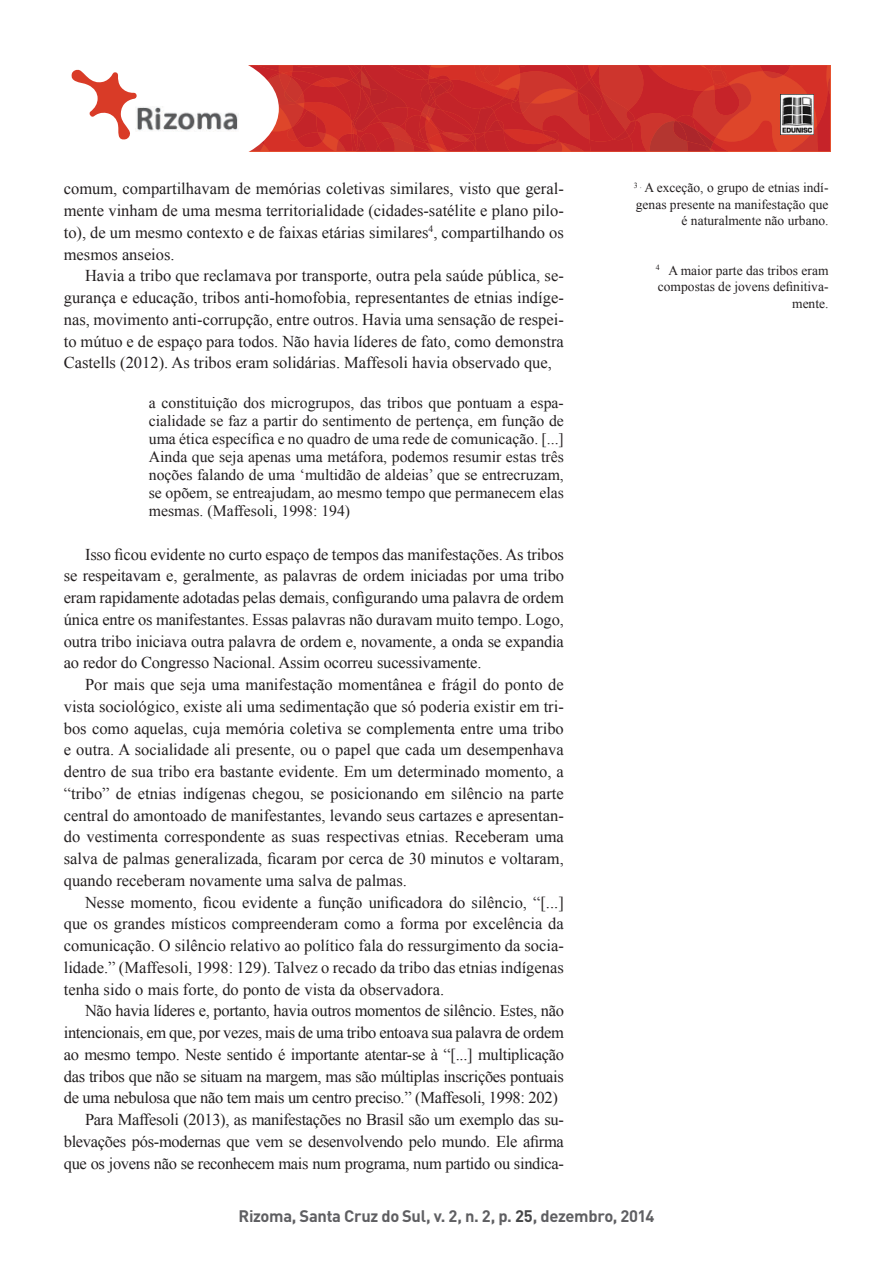
<style>
.page{position:relative;width:893px;height:1263px;background:#fff}
.page>*{position:absolute;margin:0;border:0;box-sizing:border-box;transform-origin:0 0}
.t1{font:16.5px/21.8px "Times New Roman";letter-spacing:-.02em;color:#231f20;text-align:justify}
.t2{font:700 16.5px "DIN Pro";letter-spacing:-.02em;color:#5f5f62}
.t3{font:15.75px/18px "Times New Roman";color:#231f20;text-align:justify}
.t4{font:13.5px/16.5px "Times New Roman";color:#231f20;text-align:right}
.s1{color:#454647}
</style>
<div class="page">
<svg style="left:248px;top:65px;width:582px;height:87px;background:#cb2f2b"></svg>
<div style="left:88px;top:52px;width:188px;height:113px;background:#fff;border-radius:50%"></div>
<div style="left:85px;top:49px;width:194px;height:119px;border:6px solid #fff;border-radius:50%"></div>
<img style="left:780px;top:95px;width:34px;height:40px">
<img style="left:137px;top:107px;width:101px;height:24px">
<svg style="left:71px;top:69px;width:66px;height:71px"></svg>
<p class="t1" style="left:64px;top:178px;width:502px">comum, compartilhavam de memórias coletivas similares, visto que geral&shy;mente vinham de uma mesma territorialidade (cidades-satélite e plano pilo&shy;to), de um mesmo contexto e de faixas etárias similares<sup>4</sup>, compartilhando os mesmos anseios.</p>
<p class="t1" style="left:64px;top:265px;width:502px;text-indent:21px">Havia a tribo que reclamava por transporte, outra pela saúde pública, se&shy;gurança e educação, tribos anti-homofobia, representantes de etnias indíge&shy;nas, movimento anti-corrupção, entre outros. Havia uma sensação de respei&shy;to mútuo e de espaço para todos. Não havia líderes de fato, como demonstra Castells (2012). As tribos eram solidárias. Maffesoli havia observado que,</p>
<p class="t3" style="left:149px;top:394px;width:417px">a constituição dos microgrupos, das tribos que pontuam a espa&shy;cialidade se faz a partir do sentimento de pertença, em função de uma ética específica e no quadro de uma rede de comunicação. [...] Ainda que seja apenas uma metáfora, podemos resumir estas três noções falando de uma ‘multidão de aldeias’ que se entrecruzam, se opõem, se entreajudam, ao mesmo tempo que permanecem elas mesmas. (Maffesoli, 1998: 194)</p>
<p class="t1" style="left:64px;top:543px;width:502px;text-indent:21px">Isso ficou evidente no curto espaço de tempos das manifestações. As tribos se respeitavam e, geralmente, as palavras de ordem iniciadas por uma tribo eram rapidamente adotadas pelas demais, configurando uma palavra de ordem única entre os manifestantes. Essas palavras não duravam muito tempo. Logo, outra tribo iniciava outra palavra de ordem e, novamente, a onda se expandia ao redor do Congresso Nacional. Assim ocorreu sucessivamente.</p>
<p class="t1" style="left:64px;top:673px;width:502px;text-indent:21px">Por mais que seja uma manifestação momentânea e frágil do ponto de vista sociológico, existe ali uma sedimentação que só poderia existir em tri&shy;bos como aquelas, cuja memória coletiva se complementa entre uma tribo e outra. A socialidade ali presente, ou o papel que cada um desempenhava dentro de sua tribo era bastante evidente. Em um determinado momento, a “tribo” de etnias indígenas chegou, se posicionando em silêncio na parte central do amontoado de manifestantes, levando seus cartazes e apresentan&shy;do vestimenta correspondente as suas respectivas etnias. Receberam uma salva de palmas generalizada, ficaram por cerca de 30 minutos e voltaram, quando receberam novamente uma salva de palmas.</p>
<p class="t1" style="left:64px;top:891px;width:502px;text-indent:21px">Nesse momento, ficou evidente a função unificadora do silêncio, “[...] que os grandes místicos compreenderam como a forma por excelência da comunicação. O silêncio relativo ao político fala do ressurgimento da socia&shy;lidade.” (Maffesoli, 1998: 129). Talvez o recado da tribo das etnias indígenas tenha sido o mais forte, do ponto de vista da observadora.</p>
<p class="t1" style="left:85px;top:1000px;width:480px">Não havia líderes e, portanto, havia outros momentos de silêncio. Estes, não</p>
<p class="t1" style="left:64px;top:1021px;width:502px">intencionais, em que, por vezes, mais de uma tribo entoava sua palavra de ordem</p>
<p class="t1" style="left:64px;top:1043px;width:502px">ao mesmo tempo. Neste sentido é importante atentar-se à “[...] multiplicação</p>
<p class="t1" style="left:64px;top:1065px;width:502px">das tribos que não se situam na margem, mas são múltiplas inscrições pontuais</p>
<p class="t1" style="left:64px;top:1087px;width:496px">de uma nebulosa que não tem mais um centro preciso.” (Maffesoli, 1998: 202)</p>
<p class="t1" style="left:85px;top:1108px;width:480px">Para Maffesoli (2013), as manifestações no Brasil são um exemplo das su-</p>
<p class="t1" style="left:64px;top:1130px;width:502px">blevações pós-modernas que vem se desenvolvendo pelo mundo. Ele afirma</p>
<p class="t1" style="left:64px;top:1152px;width:502px">que os jovens não se reconhecem mais num programa, num partido ou sindica-</p>
<p class="t4" style="left:634px;top:179px;width:196px"><sup>3</sup> <sup>.</sup> A exceção, o grupo de etnias indí&shy;genas presente na manifestação que é naturalmente não urbano.</p>
<p class="t4" style="left:656px;top:262px;width:174px"><sup>4</sup> A maior parte das tribos eram compostas de jovens definitiva&shy;mente.</p>
<p class="t2" style="left:239px;top:1205px;width:417px">Rizoma, Santa Cruz do Sul, v. 2, n. 2, p. <span class="s1">25</span>, dezembro, 2014</p>
</div>
